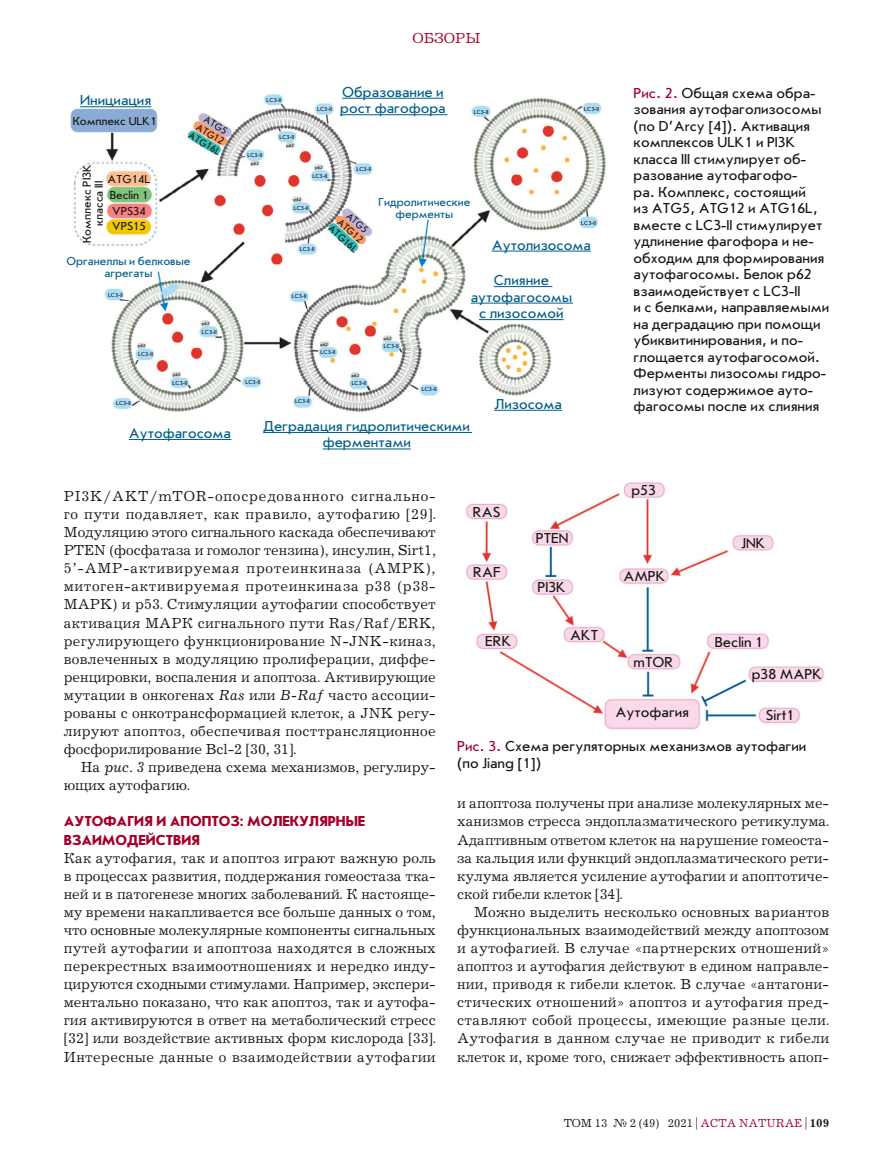
<style>
.page{position:relative;width:893px;height:1170px;background:#fff}
.page>*{position:absolute;margin:0;border:0;box-sizing:border-box;transform-origin:0 0}
.Текст{font:15px/18px "Journal C";color:#181716;text-align:justify}
.Текст_без_Отступа{font:15px/18px "Journal C";color:#181716;text-align:justify}
.Подпись_Фото{font:15px/16.5px "Journal Sans C";color:#181716}
.Подпись_Фото-2{font:15px/16.5px "Journal Sans C";color:#005f89;text-align:center}
.subhead1{font:700 15px/18px "Journal Sans C";color:#a4002a}
.t1{font:15px "Journal C";color:#a4002a}
.Подпись_Фото-3{font:12px/12px "Journal Sans C";color:#181716;text-align:center}
.Подпись_Фото-4{font:12px/12px "Journal Sans C";color:#005f89;text-align:center}
.t2{font:12px "Journal C";color:#181716}
.Подпись_Фото-5{font:10.5px "Journal Sans C";color:#181716;scale:.95 1}
.Подпись_Фото-6{font:6px "Journal Sans C";color:#181716}
.Подпись_Фото-7{font:4.5px "Journal Sans C";color:#181716}
.s1{color:#a4002a}
.s2{font-style:italic}
.s3{font-weight:700}
</style>
<div class="page">
<img style="left:70px;top:94px;width:536px;height:356px">
<hr style="left:80px;top:106px;width:71px;height:1px;background:#005f89">
<hr style="left:129px;top:439px;width:102px;height:1px;background:#005f89">
<hr style="left:494px;top:410px;width:68px;height:1px;background:#005f89">
<hr style="left:492px;top:251px;width:99px;height:1px;background:#005f89">
<hr style="left:494px;top:286px;width:58px;height:1px;background:#005f89">
<hr style="left:471px;top:303px;width:102px;height:1px;background:#005f89">
<hr style="left:479px;top:319px;width:85px;height:1px;background:#005f89">
<hr style="left:342px;top:98px;width:102px;height:1px;background:#005f89">
<hr style="left:340px;top:114px;width:108px;height:1px;background:#005f89">
<hr style="left:264px;top:432px;width:208px;height:1px;background:#005f89">
<hr style="left:323px;top:448px;width:88px;height:1px;background:#005f89">
<img style="left:466px;top:482px;width:358px;height:248px">
<p class="Подпись_Фото-2" style="left:80px;top:92px;width:72px">Инициация</p>
<p class="Подпись_Фото-3" style="left:73px;top:115px;width:85px">Комплекс ULK1</p>
<p class="Подпись_Фото-3" style="left:81px;top:243px;width:80px;rotate:-90deg">Комплекс PI3K класса III</p>
<p class="Подпись_Фото-3" style="left:108px;top:173px;width:44px">ATG14L</p>
<p class="Подпись_Фото-3" style="left:110px;top:189px;width:40px">Beclin 1</p>
<p class="Подпись_Фото-3" style="left:112px;top:205px;width:35px">VPS34</p>
<p class="Подпись_Фото-3" style="left:112px;top:221px;width:35px">VPS15</p>
<p class="Подпись_Фото-5" style="left:207px;top:114px;width:28px;rotate:30deg">ATG5</p>
<p class="Подпись_Фото-5" style="left:199px;top:122px;width:34px;rotate:30deg">ATG12</p>
<p class="Подпись_Фото-5" style="left:192px;top:130px;width:39px;rotate:30deg">ATG16L</p>
<p class="Подпись_Фото-4" style="left:66px;top:256px;width:125px">Органеллы и белковые агрегаты</p>
<p class="Подпись_Фото-6" style="left:108px;top:291px;width:16px">LC3-II</p>
<p class="Подпись_Фото-7" style="left:138px;top:343px;width:9px">p62</p>
<p class="Подпись_Фото-6" style="left:138px;top:351px;width:16px">LC3-II</p>
<p class="Подпись_Фото-7" style="left:173px;top:372px;width:9px">p62</p>
<p class="Подпись_Фото-7" style="left:202px;top:321px;width:9px">p62</p>
<p class="Подпись_Фото-6" style="left:202px;top:328px;width:16px">LC3-II</p>
<p class="Подпись_Фото-6" style="left:267px;top:97px;width:16px">LC3-II</p>
<p class="Подпись_Фото-6" style="left:279px;top:134px;width:16px">LC3-II</p>
<p class="Подпись_Фото-6" style="left:247px;top:152px;width:16px">LC3-II</p>
<p class="Подпись_Фото-7" style="left:251px;top:161px;width:9px">p62</p>
<p class="Подпись_Фото-7" style="left:287px;top:143px;width:9px">p62</p>
<p class="t1" style="left:412px;top:31px;width:70px">ОБЗОРЫ</p>
<p class="Подпись_Фото-6" style="left:317px;top:106px;width:16px">LC3-II</p>
<p class="Подпись_Фото-2" style="left:340px;top:84px;width:107px;text-align:left">Образование и рост фагофора</p>
<p class="Подпись_Фото-6" style="left:474px;top:109px;width:16px">LC3-II</p>
<p class="Подпись_Фото-7" style="left:315px;top:166px;width:9px">p62</p>
<p class="Подпись_Фото-6" style="left:313px;top:173px;width:16px">LC3-II</p>
<p class="Подпись_Фото-6" style="left:356px;top:166px;width:16px">LC3-II</p>
<p class="Подпись_Фото-6" style="left:584px;top:106px;width:16px">LC3-II</p>
<p class="Подпись_Фото-7" style="left:294px;top:197px;width:9px">p62</p>
<p class="Подпись_Фото-6" style="left:294px;top:205px;width:16px">LC3-II</p>
<p class="Подпись_Фото-6" style="left:300px;top:246px;width:16px">LC3-II</p>
<p class="Подпись_Фото-5" style="left:351px;top:210px;width:28px;rotate:41deg">ATG5</p>
<p class="Подпись_Фото-5" style="left:342px;top:216px;width:34px;rotate:41deg">ATG12</p>
<p class="Подпись_Фото-5" style="left:333px;top:223px;width:39px;rotate:41deg">ATG16L</p>
<p class="Подпись_Фото-6" style="left:292px;top:293px;width:16px">LC3-II</p>
<p class="Подпись_Фото-7" style="left:321px;top:342px;width:9px">p62</p>
<p class="Подпись_Фото-6" style="left:321px;top:349px;width:16px">LC3-II</p>
<p class="Подпись_Фото-7" style="left:352px;top:373px;width:9px">p62</p>
<p class="Подпись_Фото-4" style="left:378px;top:197px;width:93px">Гидролитические ферменты</p>
<p class="Подпись_Фото-6" style="left:581px;top:219px;width:16px">LC3-II</p>
<p class="Подпись_Фото-7" style="left:384px;top:336px;width:9px">p62</p>
<p class="Подпись_Фото-6" style="left:384px;top:343px;width:16px">LC3-II</p>
<p class="Подпись_Фото-2" style="left:492px;top:237px;width:101px">Аутолизосома</p>
<p class="Подпись_Фото-2" style="left:471px;top:272px;width:103px">Слияние аутофагосомы с лизосомой</p>
<p class="Подпись_Фото-6" style="left:116px;top:400px;width:16px">LC3-II</p>
<p class="Подпись_Фото-6" style="left:173px;top:379px;width:16px">LC3-II</p>
<p class="Подпись_Фото-6" style="left:245px;top:379px;width:16px">LC3-II</p>
<p class="Подпись_Фото-6" style="left:295px;top:398px;width:16px">LC3-II</p>
<p class="Подпись_Фото-6" style="left:352px;top:380px;width:16px">LC3-II</p>
<p class="Подпись_Фото-6" style="left:422px;top:386px;width:16px">LC3-II</p>
<p class="Подпись_Фото-2" style="left:129px;top:425px;width:104px">Аутофагосома</p>
<p class="Подпись_Фото-2" style="left:264px;top:418px;width:208px">Деградация гидролитическими ферментами</p>
<p class="Подпись_Фото-2" style="left:494px;top:396px;width:69px">Лизосома</p>
<p class="Подпись_Фото" style="left:634px;top:85px;width:197px"><span class="s1">Рис. 2.</span> Общая схема обра&shy;зования аутофаголизосомы (по D’Arcy [4]). Активация комплексов ULK1 и PI3K класса III стимулирует об&shy;разование аутофагофо-<br>ра. Комплекс, состоящий<br>из ATG5, ATG12 и ATG16L, вместе с LC3-II стимулирует удлинение фагофора и не&shy;обходим для формирования аутофагосомы. Белок р62 взаимодействует с LC3-II<br>и с белками, направляемыми на деградацию при помощи убиквитинирования, и по&shy;глощается аутофагосомой.<br>Ферменты лизосомы гидро&shy;лизуют содержимое ауто&shy;фагосомы после их слияния</p>
<p class="Текст" style="left:64px;top:487px;width:374px">PI3K/AKT/mTOR-опосредованного сигнально&shy;го пути подавляет, как правило, аутофагию [29].<br>Модуляцию этого сигнального каскада обеспечивают PTEN (фосфатаза и гомолог тензина), инсулин, Sirt1, 5’-AMP-активируемая протеинкиназа (AMPK), митоген-активируемая протеинкиназа p38 (p38- MAPK) и p53. Стимуляции аутофагии способствует активация МАРК сигнального пути Ras/Raf/ERK, регулирующего функционирование N-JNK-киназ, вовлеченных в модуляцию пролиферации, диффе&shy;ренцировки, воспаления и апоптоза. Активирующие мутации в онкогенах <span class="s2">Ras</span> или <span class="s2">B-Raf</span> часто ассоции&shy;рованы с онкотрансформацией клеток, а JNK регу&shy;лируют апоптоз, обеспечивая посттрансляционное фосфорилирование Bcl-2 [30, 31].</p>
<p class="Текст" style="left:64px;top:758px;width:374px;text-indent:17px">На <span class="s2">pис. 3</span> приведена схема механизмов, регулиру&shy;ющих аутофагию.</p>
<p class="subhead1" style="left:64px;top:812px;width:303px">АУТОФАГИЯ И АПОПТОЗ: МОЛЕКУЛЯРНЫЕ<br>ВЗАИМОДЕЙСТВИЯ</p>
<p class="Текст_без_Отступа" style="left:64px;top:849px;width:374px">Как аутофагия, так и апоптоз играют важную роль в процессах развития, поддержания гомеостаза тка&shy;ней и в патогенезе многих заболеваний. К настояще&shy;му времени накапливается все больше данных о том, что основные молекулярные компоненты сигнальных путей аутофагии и апоптоза находятся в сложных перекрестных взаимоотношениях и нередко инду&shy;цируются сходными стимулами. Например, экспери&shy;ментально показано, что как апоптоз, так и аутофа&shy;гия активируются в ответ на метаболический стресс [32] или воздействие активных форм кислорода [33].<br>Интересные данные о взаимодействии аутофагии</p>
<p class="Подпись_Фото" style="left:473px;top:504px;width:29px">RAS</p>
<p class="Подпись_Фото" style="left:473px;top:564px;width:29px">RAF</p>
<p class="Подпись_Фото" style="left:536px;top:530px;width:34px">PTEN</p>
<p class="Подпись_Фото" style="left:537px;top:579px;width:30px">PI3K</p>
<p class="Подпись_Фото" style="left:631px;top:482px;width:26px">p53</p>
<p class="Подпись_Фото" style="left:623px;top:568px;width:44px">AMPK</p>
<p class="Подпись_Фото" style="left:741px;top:535px;width:26px">JNK</p>
<p class="Подпись_Фото" style="left:570px;top:627px;width:30px">AKT</p>
<p class="Подпись_Фото" style="left:715px;top:633px;width:50px">Beclin 1</p>
<p class="Подпись_Фото" style="left:752px;top:665px;width:72px">p38 MAPK</p>
<p class="Подпись_Фото" style="left:766px;top:707px;width:30px">Sirt1</p>
<p class="Подпись_Фото" style="left:457px;top:738px;width:351px"><span class="s1">Рис. 3.</span> Схема регуляторных механизмов аутофагии (по Jiang [1])</p>
<p class="Подпись_Фото" style="left:485px;top:633px;width:28px">ERK</p>
<p class="Подпись_Фото" style="left:634px;top:653px;width:41px">mTOR</p>
<p class="Подпись_Фото" style="left:615px;top:704px;width:75px">Аутофагия</p>
<p class="Текст_без_Отступа" style="left:457px;top:795px;width:374px">и апоптоза получены при анализе молекулярных ме&shy;ханизмов стресса эндоплазматического ретикулума.<br>Адаптивным ответом клеток на нарушение гомеоста&shy;за кальция или функций эндоплазматического рети&shy;кулума является усиление аутофагии и апоптотиче&shy;ской гибели клеток [34].</p>
<p class="Текст" style="left:457px;top:903px;width:374px;text-indent:17px">Можно выделить несколько основных вариантов функциональных взаимодействий между апоптозом и аутофагией. В случае «партнерских отношений» апоптоз и аутофагия действуют в едином направле&shy;нии, приводя к гибели клеток. В случае «антагони&shy;стических отношений» апоптоз и аутофагия пред&shy;ставляют собой процессы, имеющие разные цели.<br>Аутофагия в данном случае не приводит к гибели клеток и, кроме того, снижает эффективность апоп-</p>
<p class="t2" style="left:564px;top:1116px;width:267px">ТОМ 13 № 2 (49) 2021 | <span class="s1">ACTA NATURAE</span> | <span class="s3">109</span></p>
</div>
